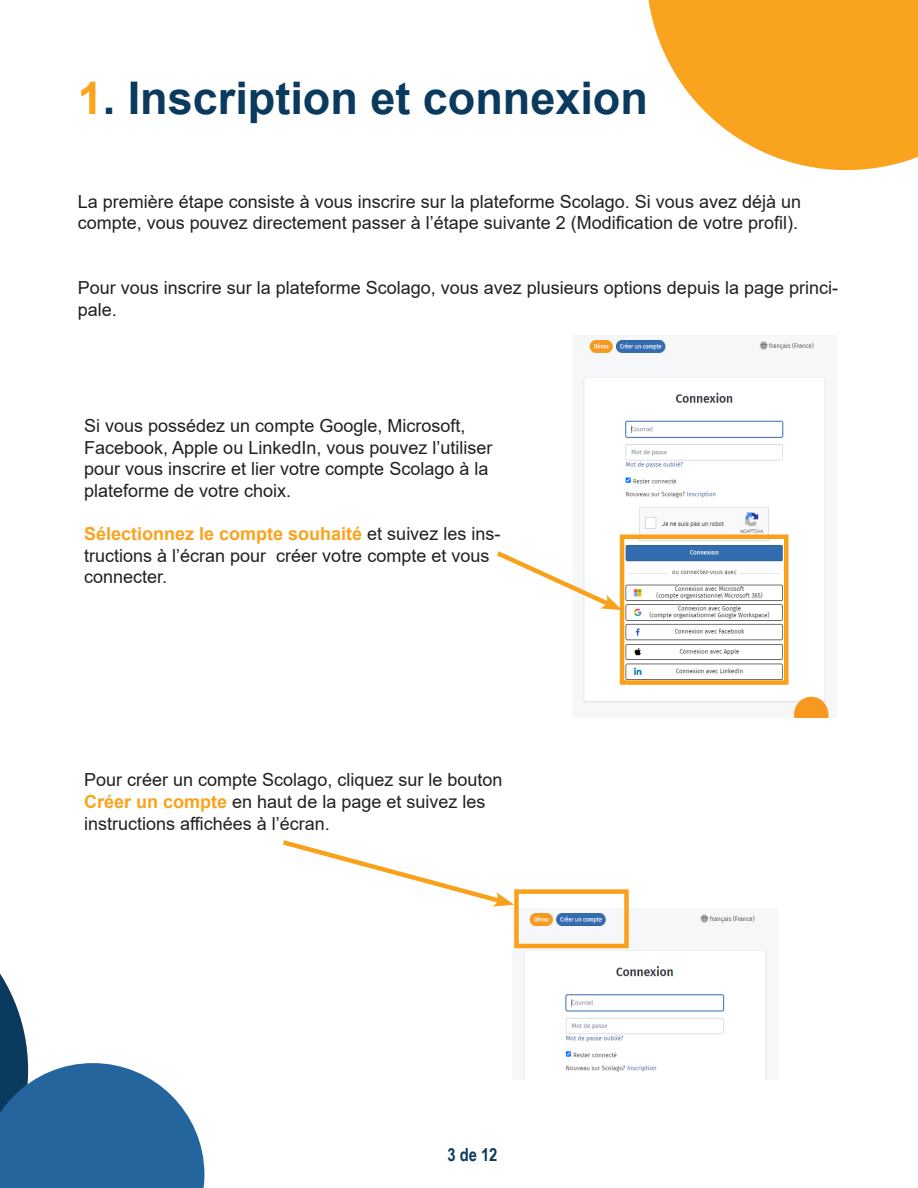
<style>
.page{position:relative;width:918px;height:1188px;background:#fff}
.page>*{position:absolute;margin:0;border:0;box-sizing:border-box;transform-origin:0 0}
.t1{font:700 45px "Arial";color:#0a3a5e}
.t2{font:18px/21.6px "Arial";color:#231f20}
.t3{font:700 18px "Arial Narrow";color:#0a3a5e}
.s1{color:#f9a31e}
.s2{color:#083b5d}
.s3{font-weight:700;color:#f9a31e}
</style>
<div class="page">
<svg style="left:648px;top:0;width:270px;height:170px;fill:#f9a31e"></svg>
<svg style="left:0;top:973px;width:204px;height:215px"></svg>
<img style="left:583px;top:340px;width:246px;height:377px">
<svg style="left:496px;top:547px;width:124px;height:64px"></svg>
<div style="left:620px;top:534px;width:168px;height:151px;border:4px solid #faa11b"></div>
<img style="left:514px;top:913px;width:253px;height:166px">
<svg style="left:283px;top:840px;width:231px;height:67px"></svg>
<div style="left:514px;top:889px;width:115px;height:59px;border:4px solid #faa11b"></div>
<p class="t1" style="left:78px;top:66px;width:572px"><span class="s1">1</span><span class="s2">.</span> Inscription et connexion</p>
<p class="t2" style="left:78px;top:190px;width:725px">La première étape consiste à vous inscrire sur la plateforme Scolago. Si vous avez déjà un compte, vous pouvez directement passer à l’étape suivante 2 (Modification de votre profil).</p>
<p class="t2" style="left:78px;top:277px;width:762px">Pour vous inscrire sur la plateforme Scolago, vous avez plusieurs options depuis la page princi&shy;pale.</p>
<p class="t2" style="left:84px;top:415px;width:410px">Si vous possédez un compte Google, Microsoft, Facebook, Apple ou LinkedIn, vous pouvez l’utiliser pour vous inscrire et lier votre compte Scolago à la plateforme de votre choix.</p>
<p class="t2" style="left:84px;top:523px;width:418px"><span class="s3">Sélectionnez le compte souhaité</span> et suivez les ins&shy;tructions à l’écran pour créer votre compte et vous connecter.</p>
<p class="t2" style="left:84px;top:769px;width:420px">Pour créer un compte Scolago, cliquez sur le bouton</p>
<p class="t2" style="left:84px;top:791px;width:403px"><span class="s3">Créer un compte</span> en haut de la page et suivez les</p>
<p class="t2" style="left:84px;top:812px;width:247px">instructions affichées à l’écran.</p>
<p class="t3" style="left:447px;top:1141px;width:52px">3 de 12</p>
</div>
